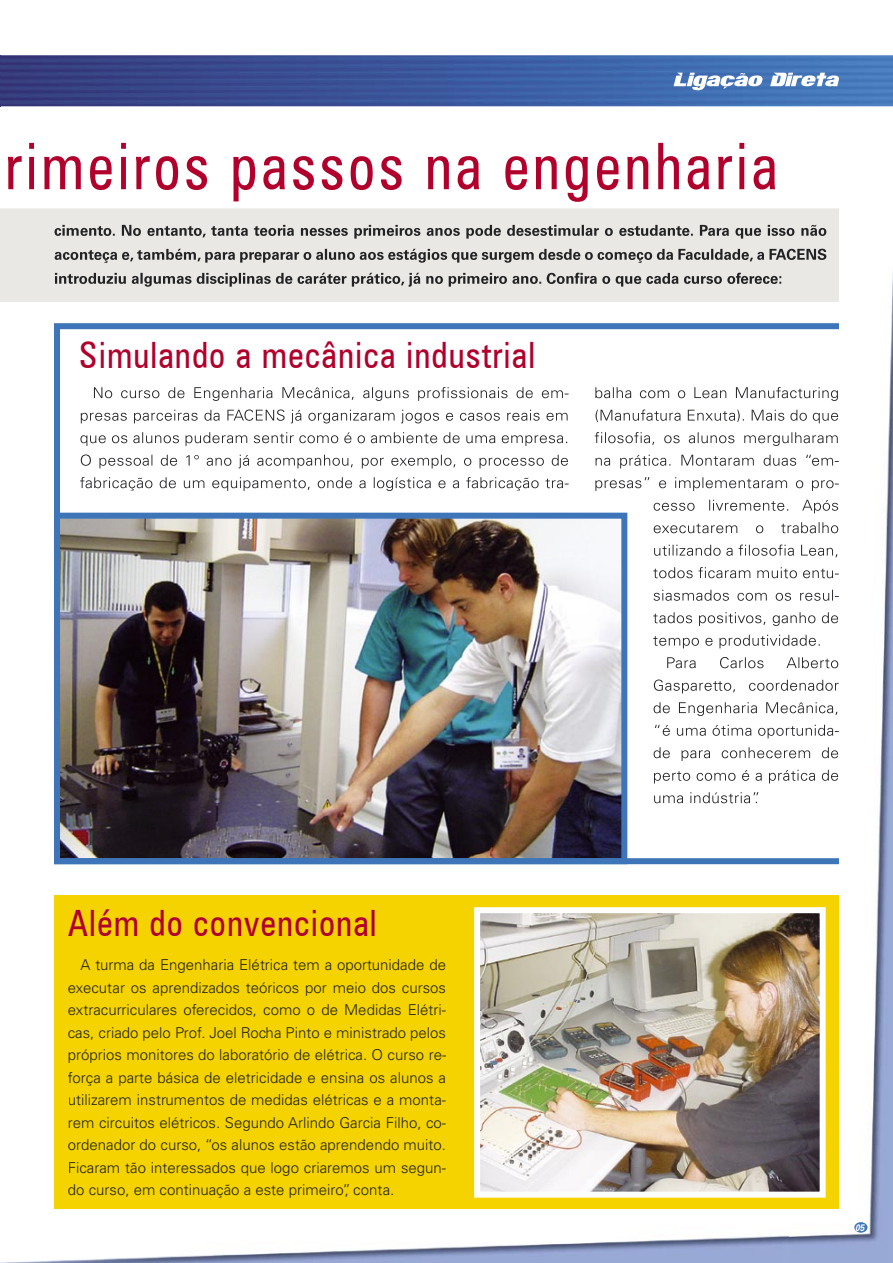
<style>
.page{position:relative;width:893px;height:1263px;background:#fff}
.page>*{position:absolute;margin:0;border:0;box-sizing:border-box;transform-origin:0 0}
.t1{font:condensed 64.35px "Zurich BT";letter-spacing:.06em;color:#b1002b;scale:.91 1}
.t2{font:condensed 36.3px "Zurich BT";letter-spacing:.03em;color:#b1002b;scale:.95 1}
.t3{font:300 15px/22.5px "Univers";color:#252312;text-align:justify}
.t4{font:italic 700 9.45px "Univers";color:#fff;scale:.89 1}
</style>
<div class="page">
<img style="left:0;top:55px;width:893px;height:51px">
<svg style="left:674px;top:73px;width:165px;height:17px"></svg>
<img style="left:788px;top:274px;width:105px;height:989px">
<img style="left:0;top:1258px;width:105px;height:5px">
<img style="left:105px;top:1235px;width:683px;height:28px">
<div style="left:54px;top:896px;width:785px;height:313px;background:#f4d300"></div>
<div style="left:0;top:208px;width:839px;height:94px;background:#eae8e5"></div>
<div style="left:854px;top:1222px;width:13px;height:11px;background:#3e75b9;border-radius:50%"></div>
<img style="left:474px;top:907px;width:352px;height:290px">
<img style="left:54px;top:323px;width:785px;height:541px">
<img style="left:55px;top:225px;width:772px;height:14px">
<img style="left:55px;top:249px;width:772px;height:14px">
<img style="left:55px;top:273px;width:726px;height:14px">
<h1 class="t1" style="left:5px;top:127px;width:851px">rimeiros passos na engenharia</h1>
<h2 class="t2" style="left:80px;top:333px;width:481px">Simulando a mecânica industrial</h2>
<h2 class="t2" style="left:68px;top:901px;width:327px">Além do convencional</h2>
<p class="t3" style="left:68px;top:954px;width:380px;text-indent:13px">A turma da Engenharia Elétrica tem a oportunidade de executar os aprendizados teóricos por meio dos cursos extracurriculares oferecidos, como o de Medidas Elétri&shy;cas, criado pelo Prof. Joel Rocha Pinto e ministrado pelos próprios monitores do laboratório de elétrica. O curso re&shy;força a parte básica de eletricidade e ensina os alunos a utilizarem instrumentos de medidas elétricas e a monta&shy;rem circuitos elétricos. Segundo Arlindo Garcia Filho, co&shy;ordenador do curso, “os alunos estão aprendendo muito.<br>Ficaram tão interessados que logo criaremos um segun&shy;do curso, em continuação a este primeiro”, conta.</p>
<p class="t4" style="left:855px;top:1222px;width:12px">05</p>
</div>
